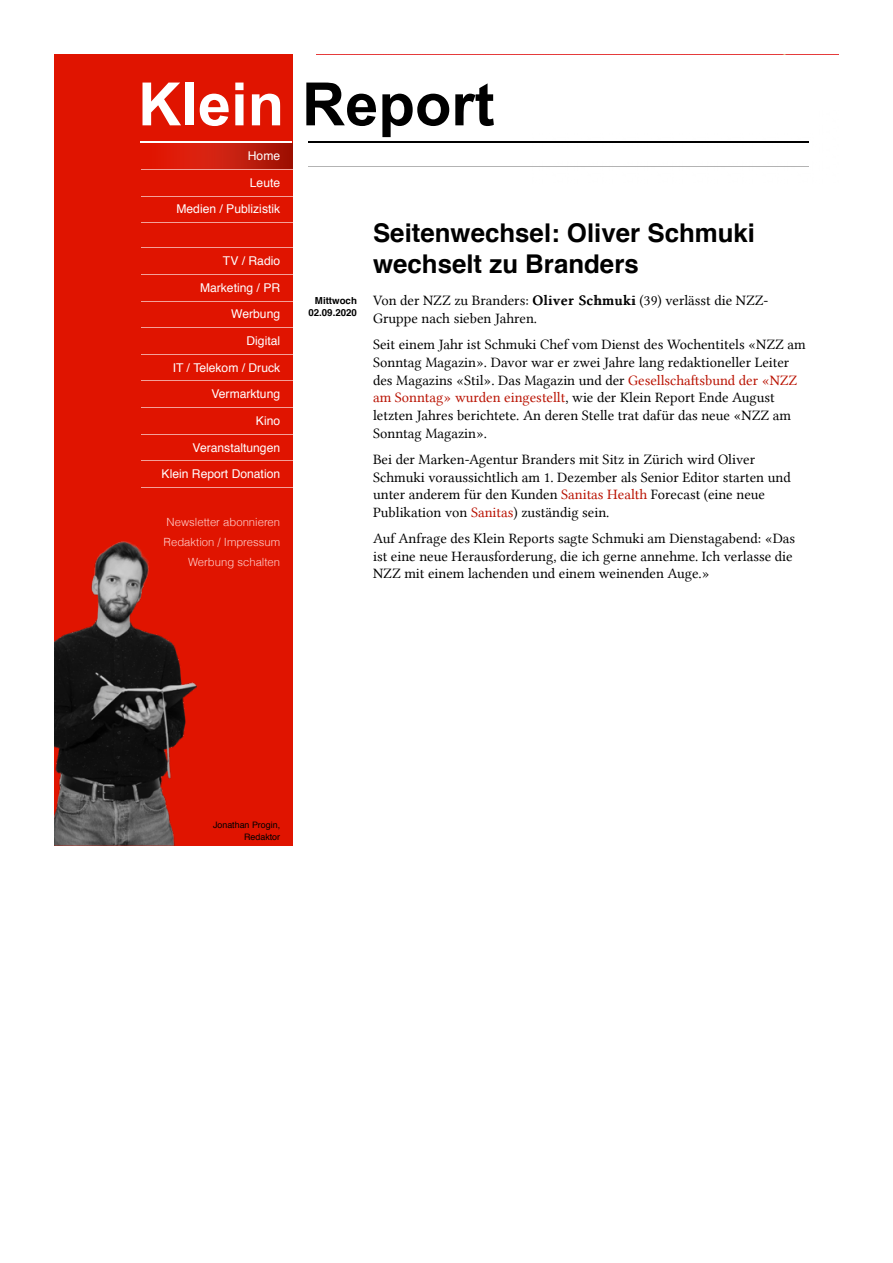
<style>
.page{position:relative;width:893px;height:1263px;background:#fff}
.page>*{position:absolute;margin:0;border:0;box-sizing:border-box;transform-origin:0 0}
.t1{font:700 59.7px "Arial";color:#000}
.t2{font:700 25.8px/30.8px "Helvetica";color:#000}
.t3{font:14.55px/17.7px "Lin Libertine O";color:#000}
.t4{font:12.15px/26.7px "Helvetica";color:#fff;text-align:right}
.t5{font:300 11.25px/20.2px "Helvetica";color:#ffcfcb;text-align:right}
.t6{font:700 9.75px/12.1px "Helvetica";color:#000;text-align:right}
.t7{font:8.85px/12.1px "Helvetica";color:#000;text-align:right}
.s1{color:#fff}
.s2{color:#b91100}
</style>
<div class="page">
<div style="left:54px;top:143px;width:238px;height:703px;background:#e01400"></div>
<img style="left:317px;top:54px;width:522px;height:1px">
<div style="left:54px;top:54px;width:238px;height:89px;background:#e01400"></div>
<hr style="left:140px;top:141px;width:152px;height:2px;background:#fff">
<hr style="left:308px;top:141px;width:501px;height:2px;background:#000">
<div style="left:150px;top:143px;width:142px;height:27px;background:linear-gradient(to right,#ee200c,#a5190b)"></div>
<hr style="left:141px;top:169px;width:151px;height:1px;background:#f3a199">
<hr style="left:141px;top:196px;width:151px;height:1px;background:#f3a199">
<hr style="left:141px;top:222px;width:151px;height:1px;background:#f3a199">
<hr style="left:141px;top:247px;width:151px;height:1px;background:#f3a199">
<hr style="left:141px;top:274px;width:151px;height:1px;background:#f3a199">
<hr style="left:141px;top:301px;width:151px;height:1px;background:#f3a199">
<hr style="left:141px;top:327px;width:151px;height:1px;background:#f3a199">
<hr style="left:141px;top:354px;width:151px;height:1px;background:#f3a199">
<hr style="left:141px;top:381px;width:151px;height:1px;background:#f3a199">
<hr style="left:141px;top:407px;width:151px;height:1px;background:#f3a199">
<hr style="left:141px;top:434px;width:151px;height:1px;background:#f3a199">
<hr style="left:141px;top:460px;width:151px;height:1px;background:#f3a199">
<hr style="left:141px;top:487px;width:151px;height:1px;background:#f3a199">
<img style="left:54px;top:541px;width:143px;height:305px">
<hr style="left:308px;top:166px;width:501px;height:1px;background:#b3b3b3">
<h1 class="t1" style="left:138px;top:65px;width:358px"><span class="s1">Klein</span> Report</h1>
<p class="t4" style="left:176px;top:143px;width:105px">Home<br>Leute<br>Medien / Publizistik</p>
<p class="t4" style="left:162px;top:248px;width:120px">TV / Radio<br>Marketing / PR<br>Werbung<br>Digital<br>IT / Telekom / Druck<br>Vermarktung<br>Kino<br>Veranstaltungen<br>Klein Report Donation</p>
<p class="t5" style="left:164px;top:511px;width:118px">Newsletter abonnieren<br>Redaktion / Impressum<br>Werbung schalten</p>
<h2 class="t2" style="left:373px;top:218px;width:384px">Seitenwechsel: Oliver Schmuki wechselt zu Branders</h2>
<p class="t6" style="left:308px;top:294px;width:50px">Mittwoch<br>02.09.2020</p>
<p class="t3" style="left:373px;top:290px;width:397px">Von der NZZ zu Branders: Oliver Schmuki (39) verlässt die NZZ-<br>Gruppe nach sieben Jahren.</p>
<p class="t3" style="left:373px;top:334px;width:434px">Seit einem Jahr ist Schmuki Chef vom Dienst des Wochentitels «NZZ am Sonntag Magazin». Davor war er zwei Jahre lang redaktioneller Leiter des Magazins «Stil». Das Magazin und der <span class="s2">Gesellschaftsbund der «NZZ am Sonntag» wurden eingestellt</span>, wie der Klein Report Ende August letzten Jahres berichtete. An deren Stelle trat dafür das neue «NZZ am Sonntag Magazin».</p>
<p class="t3" style="left:373px;top:449px;width:419px">Bei der Marken-Agentur Branders mit Sitz in Zürich wird Oliver Schmuki voraussichtlich am 1. Dezember als Senior Editor starten und unter anderem für den Kunden <span class="s2">Sanitas Health</span> Forecast (eine neue Publikation von <span class="s2">Sanitas</span>) zuständig sein.</p>
<p class="t3" style="left:373px;top:528px;width:424px">Auf Anfrage des Klein Reports sagte Schmuki am Dienstagabend: «Das ist eine neue Herausforderung, die ich gerne annehme. Ich verlasse die<br>NZZ mit einem lachenden und einem weinenden Auge.»</p>
<p class="t7" style="left:213px;top:819px;width:69px">Jonathan Progin,<br>Redaktor</p>
</div>
